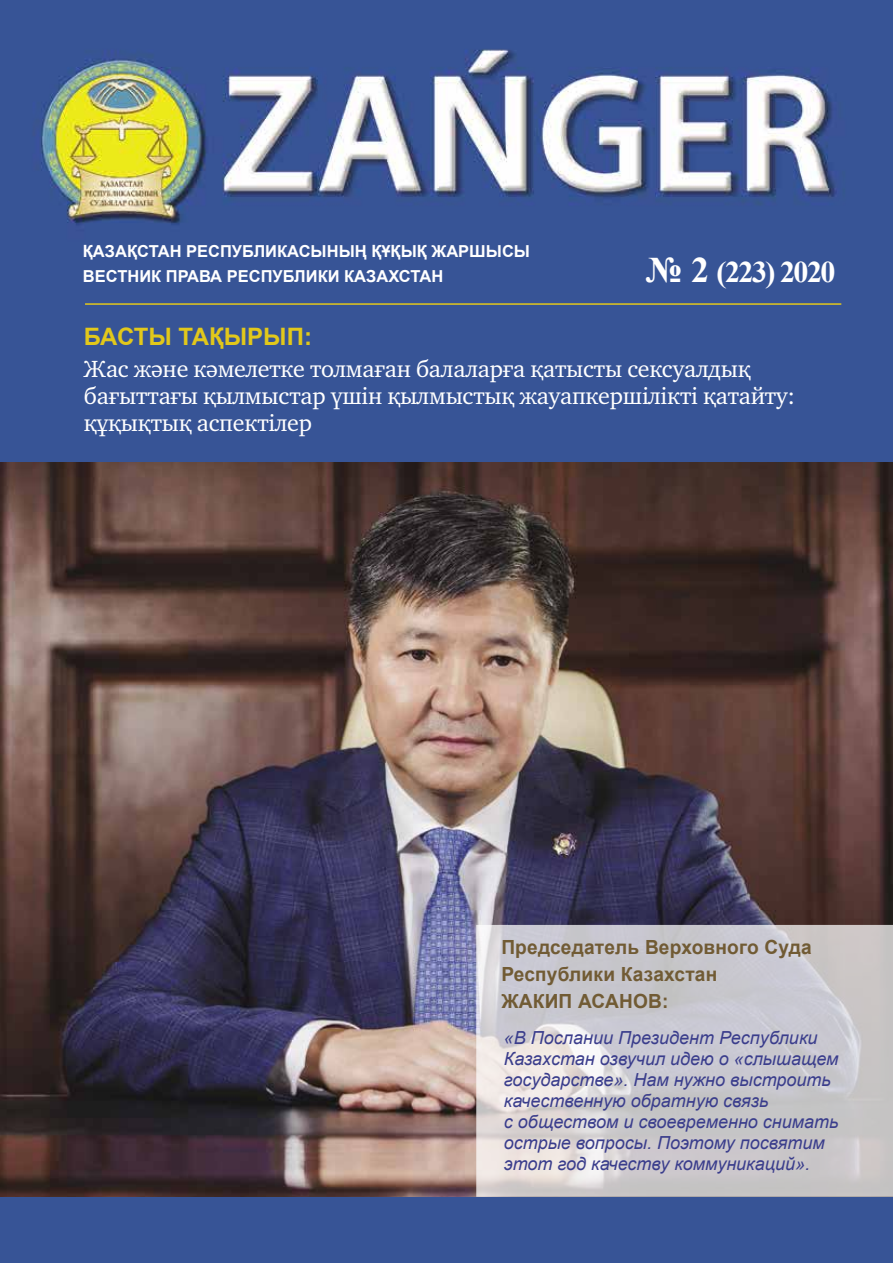
<style>
.page{position:relative;width:893px;height:1263px;background:#fff}
.page>*{position:absolute;margin:0;border:0;box-sizing:border-box;transform-origin:0 0}
.t1{font:700 30px "Times New Roman";letter-spacing:-.05em;color:#fff}
.t2{font:24px/27px "Charter ITC";letter-spacing:-.01em;color:#fff}
.t3{font:700 24px "Arial";color:#e2c81b}
.t4{font:700 19.5px/27px "Arial";letter-spacing:.01em;color:#715b34}
.t5{font:italic 18px/21px "Arial";color:#3a3d8c}
.t6{font:700 16.5px/25px "Arial";color:#fff}
.s1{font-size:36px}
</style>
<div class="page">
<img style="left:0;top:0;width:893px;height:1263px">
<img style="left:0;top:462px;width:893px;height:735px">
<svg style="left:476px;top:925px;width:417px;height:272px;background:#cecccf"></svg>
<hr style="left:85px;top:303px;width:756px;height:2px;background:#e2c81b">
<p class="t6" style="left:83px;top:239px;width:449px">ҚАЗАҚСТАН РЕСПУБЛИКАСЫНЫҢ ҚҰҚЫҚ ЖАРШЫСЫ<br>ВЕСТНИК ПРАВА РЕСПУБЛИКИ КАЗАХСТАН</p>
<h2 class="t3" style="left:84px;top:320px;width:229px">БАСТЫ ТАҚЫРЫП:</h2>
<h1 class="t1" style="left:646px;top:251px;width:191px"><span class="s1">№ 2</span> (223) 2020</h1>
<h2 class="t2" style="left:84px;top:355px;width:713px">Жас және кәмелетке толмаған балаларға қатысты сексуалдық бағыттағы қылмыстар үшін қылмыстық жауапкершілікті қатайту: құқықтық аспектілер</h2>
<p class="t4" style="left:501px;top:934px;width:312px">Председатель Верховного Суда<br>Республики Казахстан<br>ЖАКИП АСАНОВ:</p>
<p class="t5" style="left:504px;top:1027px;width:336px">«В Послании Президент Республики Казахстан озвучил идею о «слышащем государстве». Нам нужно выстроить качественную обратную связь<br>с обществом и своевременно снимать острые вопросы. Поэтому посвятим этот год качеству коммуникаций».</p>
</div>
